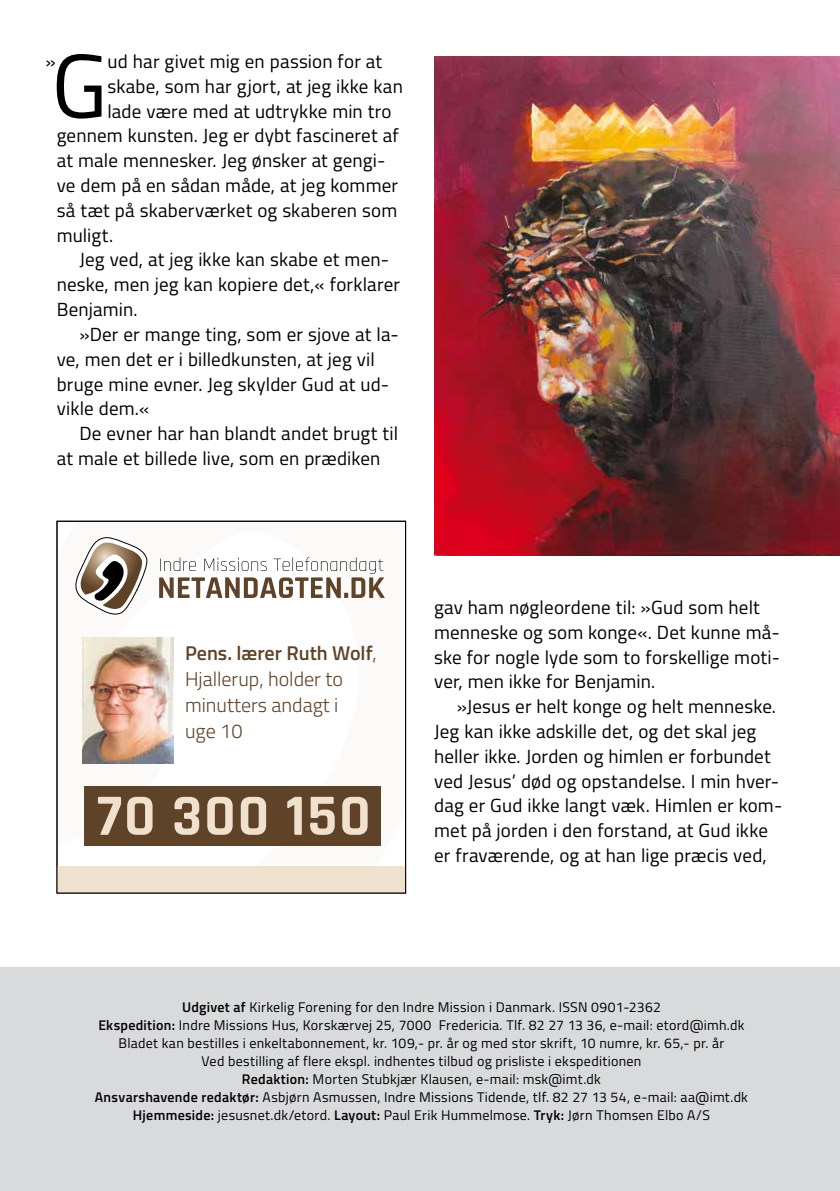
<style>
.page{position:relative;width:840px;height:1191px;background:#fff}
.page>*{position:absolute;margin:0;border:0;box-sizing:border-box;transform-origin:0 0}
.t1{font:90.6px "Titillium";color:#000}
.t2{font:300 20px/26px "Titillium";color:#5f4329}
.t3{font:19px/24.8px "Titillium";letter-spacing:.005em;color:#000}
.t4{font:14px/18px "Titillium";letter-spacing:.02em;color:#000;text-align:center}
.s1{font-weight:600}
</style>
<div class="page">
<div style="left:0;top:967px;width:839px;height:224px;background:#d9dadb"></div>
<svg style="left:82px;top:596px;width:303px;height:250px"></svg>
<svg style="left:75px;top:537px;width:73px;height:77px"></svg>
<svg style="left:159px;top:557px;width:225px;height:41px"></svg>
<div style="left:57px;top:866px;width:348px;height:27px;background:#f0e0ce"></div>
<div style="left:84px;top:786px;width:296px;height:59px;background:#5f4329"></div>
<svg style="left:98px;top:797px;width:269px;height:38px"></svg>
<img style="left:83px;top:638px;width:90px;height:125px">
<img style="left:434px;top:57px;width:405px;height:498px">
<h1 class="t1" style="left:52px;top:20px;width:57px">G</h1>
<p class="t3" style="left:107px;top:48px;width:276px">ud har givet mig en passion for at</p>
<p class="t3" style="left:45px;top:48px;width:12px">»</p>
<p class="t3" style="left:107px;top:73px;width:297px">skabe, som har gjort, at jeg ikke kan</p>
<p class="t3" style="left:107px;top:98px;width:285px">lade være med at udtrykke min tro</p>
<p class="t3" style="left:57px;top:122px;width:343px">gennem kunsten. Jeg er dybt fascineret af</p>
<p class="t3" style="left:57px;top:147px;width:330px">at male mennesker. Jeg ønsker at gengi-</p>
<p class="t3" style="left:57px;top:172px;width:342px">ve dem på en sådan måde, at jeg kommer</p>
<p class="t3" style="left:57px;top:197px;width:342px">så tæt på skaberværket og skaberen som</p>
<p class="t3" style="left:57px;top:222px;width:58px">muligt.</p>
<p class="t3" style="left:79px;top:246px;width:311px">Jeg ved, at jeg ikke kan skabe et men-</p>
<p class="t3" style="left:57px;top:271px;width:344px">neske, men jeg kan kopiere det,« forklarer</p>
<p class="t3" style="left:57px;top:296px;width:82px">Benjamin.</p>
<p class="t3" style="left:79px;top:321px;width:321px">»Der er mange ting, som er sjove at la-</p>
<p class="t3" style="left:57px;top:346px;width:319px">ve, men det er i billedkunsten, at jeg vil</p>
<p class="t3" style="left:57px;top:370px;width:334px">bruge mine evner. Jeg skylder Gud at ud-</p>
<p class="t3" style="left:57px;top:395px;width:94px">vikle dem.«</p>
<p class="t3" style="left:79px;top:420px;width:320px">De evner har han blandt andet brugt til</p>
<p class="t3" style="left:57px;top:445px;width:325px">at male et billede live, som en prædiken</p>
<p class="t2" style="left:185px;top:639px;width:193px"><span class="s1">Pens. lærer Ruth Wolf</span>,<br>Hjallerup, holder to minutters andagt i<br>uge 10</p>
<p class="t3" style="left:434px;top:594px;width:347px">gav ham nøgleordene til: »Gud som helt menneske og som konge«. Det kunne må&shy;ske for nogle lyde som to forskellige moti&shy;ver, men ikke for Benjamin.</p>
<p class="t3" style="left:434px;top:693px;width:349px;text-indent:23px">»Jesus er helt konge og helt menneske.<br>Jeg kan ikke adskille det, og det skal jeg heller ikke. Jorden og himlen er forbundet ved Jesus’ død og opstandelse. I min hver&shy;dag er Gud ikke langt væk. Himlen er kom&shy;met på jorden i den forstand, at Gud ikke er fraværende, og at han lige præcis ved,</p>
<p class="t4" style="left:95px;top:997px;width:654px"><span class="s1">Udgivet af</span> Kirkelig Forening for den Indre Mission i Danmark. ISSN 0901-2362<br><span class="s1">Ekspedition:</span> Indre Missions Hus, Korskærvej 25, 7000 Fredericia. Tlf. 82 27 13 36, e-mail: etord@imh.dk Bladet kan bestilles i enkeltabonnement, kr. 109,- pr. år og med stor skrift, 10 numre, kr. 65,- pr. år<br>Ved bestilling af flere ekspl. indhentes tilbud og prisliste i ekspeditionen<br><span class="s1">Redaktion:</span> Morten Stubkjær Klausen, e-mail: msk@imt.dk<br><span class="s1">Ansvarshavende redaktør:</span> Asbjørn Asmussen, Indre Missions Tidende, tlf. 82 27 13 54, e-mail: aa@imt.dk <span class="s1">Hjemmeside:</span> jesusnet.dk/etord. <span class="s1">Layout:</span> Paul Erik Hummelmose. <span class="s1">Tryk:</span> Jørn Thomsen Elbo A/S</p>
</div>
